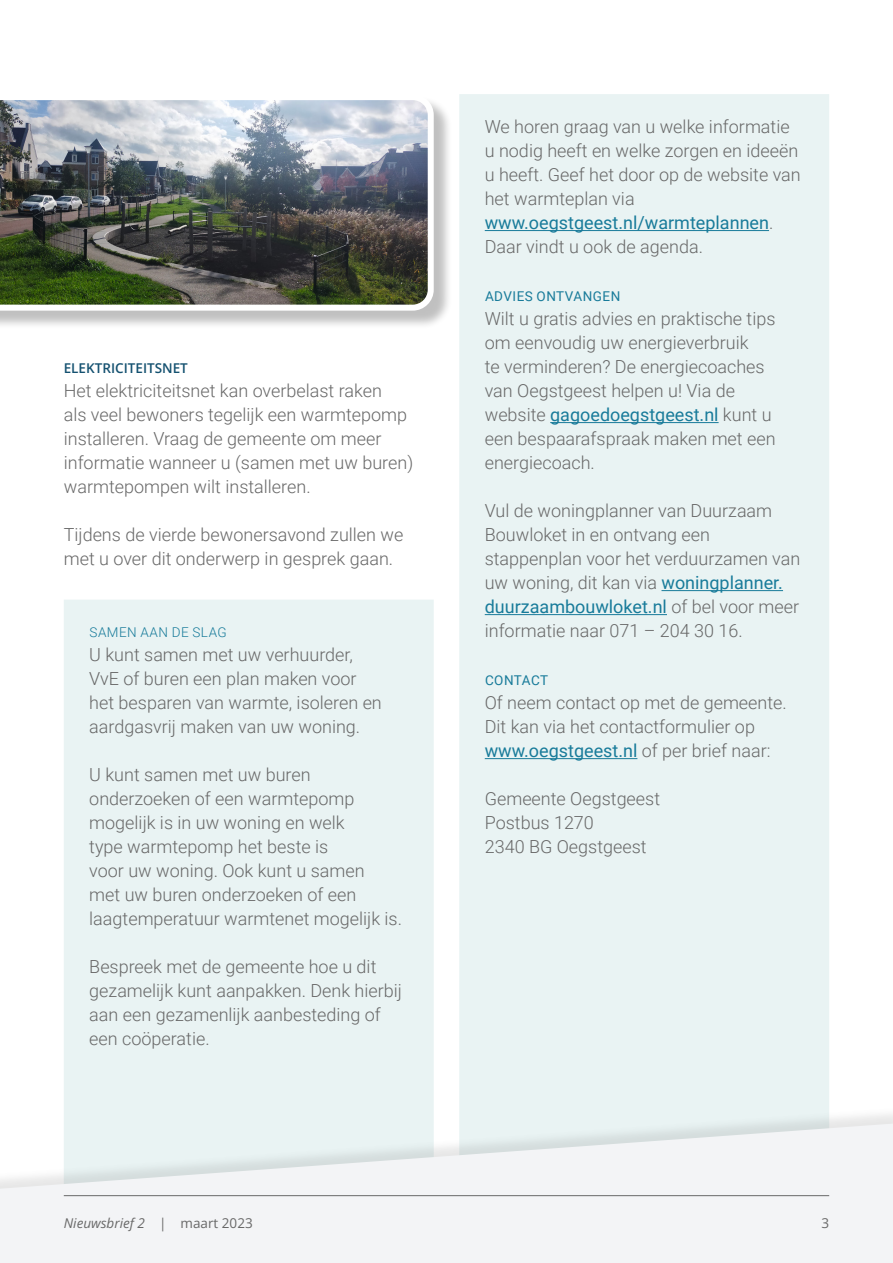
<style>
.page{position:relative;width:893px;height:1263px;background:#fff}
.page>*{position:absolute;margin:0;border:0;box-sizing:border-box;transform-origin:0 0}
.t1{font:300 18px/24px "Roboto";color:#686868}
.t2{font:13.5px "Roboto";letter-spacing:.035em;color:#187b9a}
.t3{font:italic 13.5px "Open Sans";color:#686868}
.t4{font:600 13.5px "Open Sans";color:#145170}
.t5{font:300 13.5px "Roboto";letter-spacing:.035em;color:#187b9a}
.t6{font:13.5px "Open Sans";color:#686868}
.s1{font-weight:400;color:#187b9a}
.s2{font-style:normal}
</style>
<div class="page">
<div style="left:459px;top:94px;width:370px;height:1012px;background:#e9f3f3"></div>
<hr style="left:485px;top:230px;width:284px;height:1px;background:#187b9a">
<hr style="left:550px;top:422px;width:169px;height:1px;background:#187b9a">
<hr style="left:661px;top:590px;width:122px;height:1px;background:#187b9a">
<hr style="left:485px;top:614px;width:182px;height:1px;background:#187b9a">
<hr style="left:485px;top:758px;width:152px;height:1px;background:#187b9a">
<div style="left:64px;top:600px;width:370px;height:506px;background:#e9f3f3"></div>
<div style="left:0;top:1106px;width:893px;height:157px;background:#686868;opacity:.16"></div>
<svg style="left:0;top:1123px;width:893px;height:140px;fill:#f3f4f6"></svg>
<div style="left:0;top:97px;width:452px;height:232px;background:#000;opacity:.25"></div>
<img style="left:0;top:97px;width:434px;height:214px">
<hr style="left:64px;top:1195px;width:765px;height:1px;background:#686868">
<p class="t4" style="left:64px;top:359px;width:126px">ELEKTRICITEITSNET</p>
<p class="t1" style="left:64px;top:378px;width:351px">Het elektriciteitsnet kan overbelast raken<br>als veel bewoners tegelijk een warmtepomp installeren. Vraag de gemeente om meer informatie wanneer u (samen met uw buren) warmtepompen wilt installeren.</p>
<p class="t1" style="left:64px;top:522px;width:341px">Tijdens de vierde bewonersavond zullen we met u over dit onderwerp in gesprek gaan.</p>
<p class="t5" style="left:90px;top:623px;width:139px">SAMEN AAN DE SLAG</p>
<p class="t1" style="left:89px;top:642px;width:294px">U kunt samen met uw verhuurder,<br>VvE of buren een plan maken voor het besparen van warmte, isoleren en aardgasvrij maken van uw woning.</p>
<p class="t1" style="left:89px;top:762px;width:314px">U kunt samen met uw buren onderzoeken of een warmtepomp mogelijk is in uw woning en welk<br>type warmtepomp het beste is<br>voor uw woning. Ook kunt u samen<br>met uw buren onderzoeken of een laagtemperatuur warmtenet mogelijk is.</p>
<p class="t1" style="left:89px;top:954px;width:314px">Bespreek met de gemeente hoe u dit gezamelijk kunt aanpakken. Denk hierbij aan een gezamenlijk aanbesteding of een coöperatie.</p>
<p class="t1" style="left:485px;top:114px;width:317px">We horen graag van u welke informatie u nodig heeft en welke zorgen en ideeën u heeft. Geef het door op de website van het warmteplan via <span class="s1">www.oegstgeest.nl/warmteplannen</span>.<br>Daar vindt u ook de agenda.</p>
<p class="t2" style="left:485px;top:287px;width:137px">ADVIES ONTVANGEN</p>
<p class="t1" style="left:485px;top:306px;width:292px">Wilt u gratis advies en praktische tips om eenvoudig uw energieverbruik<br>te verminderen? De energiecoaches van Oegstgeest helpen u! Via de website <span class="s1">gagoedoegstgeest.nl</span> kunt u een bespaarafspraak maken met een energiecoach.</p>
<p class="t1" style="left:485px;top:498px;width:317px">Vul de woningplanner van Duurzaam Bouwloket in en ontvang een stappenplan voor het verduurzamen van uw woning, dit kan via <span class="s1">woningplanner. duurzaambouwloket.nl</span> of bel voor meer informatie naar 071 – 204 30 16.</p>
<p class="t2" style="left:485px;top:671px;width:65px">CONTACT</p>
<p class="t1" style="left:485px;top:690px;width:304px">Of neem contact op met de gemeente.<br>Dit kan via het contactformulier op <span class="s1">www.oegstgeest.nl</span> of per brief naar:</p>
<p class="t1" style="left:485px;top:786px;width:177px">Gemeente Oegstgeest<br>Postbus 1270<br>2340 BG Oegstgeest</p>
<p class="t3" style="left:64px;top:1213px;width:191px">Nieuwsbrief 2 <span class="s2">| maart 2023</span></p>
<p class="t6" style="left:821px;top:1213px;width:9px">3</p>
</div>
